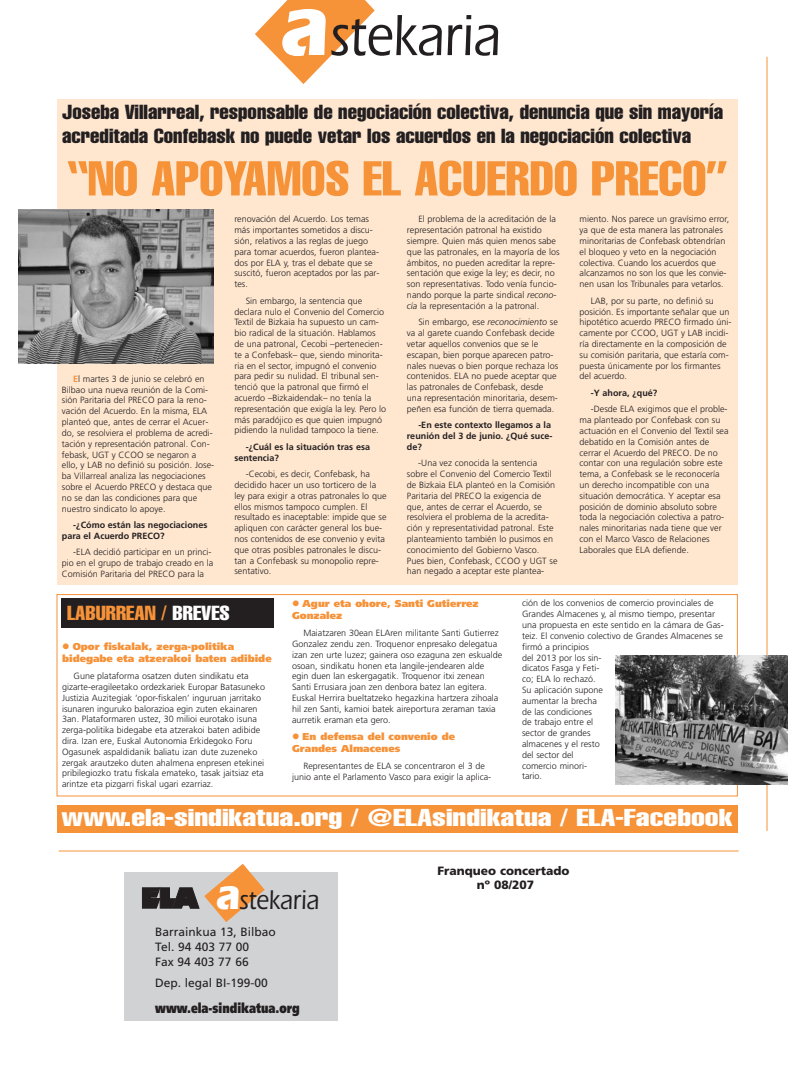
<style>
.page{position:relative;width:794px;height:1078px;background:#fff}
.page>*{position:absolute;margin:0;border:0;box-sizing:border-box;transform-origin:0 0}
.t1{font:500 60px "Itc Eras";color:#231f20;scale:.85 1}
.t2{font:extra-condensed 48px "Helvetica";color:#f69238;scale:1.08 1}
.t3{font:500 28px "Itc Eras";color:#231f20;scale:.85 1}
.t4{font:extra-condensed 24px "Helvetica";color:#fff;scale:1.35 1}
.t5{font:extra-condensed 20px/24px "Helvetica";color:#231f20;scale:1.1 1}
.t6{font:extra-condensed 20px "Helvetica";color:#f69238;scale:1.1 1}
.t7{font:900 14px "Frutiger";color:#231f20;scale:.77 1}
.t8{font:12px/15px "Frutiger";color:#231f20}
.t9{font:900 12px/14px "Frutiger";color:#231f20;text-align:center}
.t10{font:900 10px/11.8px "Frutiger";color:#f69238}
.t11{font:300 9px/10.8px "Frutiger";color:#231f20}
.t12{font:700 9px/10.8px "Frutiger";color:#231f20}
.s1{font-weight:700;font-size:90px;color:#fff}
.s2{font-weight:700;color:#f69238}
.s3{font-style:italic}
.s4{color:#fff}
.s5{font-weight:700;font-size:45px;color:#fff}
</style>
<div class="page">
<div style="left:124px;top:872px;width:213px;height:148px;background:#d1d2d4"></div>
<svg style="left:142px;top:863px;width:123px;height:58px"></svg>
<hr style="left:767px;top:57px;width:1px;height:773px;background:#f69238">
<hr style="left:59px;top:850px;width:679px;height:1px;background:#f69238">
<svg style="left:255px;top:0;width:120px;height:84px"></svg>
<div style="left:57px;top:805px;width:680px;height:27px;background:#f69238"></div>
<div style="left:57px;top:594px;width:680px;height:202px;border:1px solid #f69238"></div>
<div style="left:61px;top:598px;width:212px;height:29px;background:#231f20"></div>
<div style="left:57px;top:99px;width:680px;height:485px;background:#fee6cf"></div>
<img style="left:18px;top:209px;width:195px;height:154px">
<img style="left:616px;top:655px;width:172px;height:129px">
<h1 class="t1" style="left:279px;top:15px;width:262px"><span class="s1">a</span>stekaria</h1>
<h3 class="t5" style="left:62px;top:101px;width:602px">Joseba Villarreal, responsable de negociación colectiva, denuncia que sin mayoría acreditada Confebask no puede vetar los acuerdos en la negociación colectiva</h3>
<h2 class="t2" style="left:66px;top:161px;width:615px">“NO APOYAMOS EL ACUERDO PRECO”</h2>
<p class="t11" style="left:62px;top:374px;width:154px;text-indent:11px"><span class="s2">E</span>l martes 3 de junio se celebró en Bilbao una nueva reunión de la Comi&shy;sión Paritaria del PRECO para la reno&shy;vación del Acuerdo. En la misma, ELA planteó que, antes de cerrar el Acuer&shy;do, se resolviera el problema de acredi&shy;tación y representación patronal. Con&shy;febask, UGT y CCOO se negaron a ello, y LAB no definió su posición. Jose&shy;ba Villarreal analiza las negociaciones sobre el Acuerdo PRECO y destaca que no se dan las condiciones para que nuestro sindicato lo apoye.</p>
<p class="t12" style="left:62px;top:520px;width:147px;text-indent:11px">-¿Cómo están las negociaciones para el Acuerdo PRECO?</p>
<p class="t11" style="left:62px;top:547px;width:153px;text-indent:11px">-ELA decidió participar en un princi&shy;pio en el grupo de trabajo creado en la<br>Comisión Paritaria del PRECO para la</p>
<p class="t11" style="left:234px;top:214px;width:147px">renovación del Acuerdo. Los temas más importantes sometidos a discu&shy;sión, relativos a las reglas de juego para tomar acuerdos, fueron plantea&shy;dos por ELA y, tras el debate que se suscitó, fueron aceptados por las par&shy;tes.</p>
<p class="t11" style="left:234px;top:296px;width:153px;text-indent:11px">Sin embargo, la sentencia que declara nulo el Convenio del Comercio Textil de Bizkaia ha supuesto un cam&shy;bio radical de la situación. Hablamos de una patronal, Cecobi –pertenecien&shy;te a Confebask– que, siendo minorita&shy;ria en el sector, impugnó el convenio para pedir su nulidad. El tribunal sen&shy;tenció que la patronal que firmó el acuerdo –Bizkaidendak– no tenía la representación que exigía la ley. Pero lo más paradójico es que quien impugnó pidiendo la nulidad tampoco la tiene.</p>
<p class="t12" style="left:234px;top:442px;width:137px;text-indent:11px">-¿Cuál es la situación tras esa sentencia?</p>
<p class="t11" style="left:234px;top:469px;width:154px;text-indent:11px">-Cecobi, es decir, Confebask, ha decidido hacer un uso torticero de la ley para exigir a otras patronales lo que ellos mismos tampoco cumplen. El resultado es inaceptable: impide que se apliquen con carácter general los bue&shy;nos contenidos de ese convenio y evita que otras posibles patronales le discu&shy;tan a Confebask su monopolio repre&shy;sentativo.</p>
<p class="t11" style="left:407px;top:214px;width:154px;text-indent:11px">El problema de la acreditación de la representación patronal ha existido siempre. Quien más quien menos sabe que las patronales, en la mayoría de los ámbitos, no pueden acreditar la repre&shy;sentación que exige la ley; es decir, no son representativas. Todo venía funcio&shy;nando porque la parte sindical <span class="s3">recono&shy;cía</span> la representación a la patronal.</p>
<p class="t11" style="left:407px;top:317px;width:153px;text-indent:11px">Sin embargo, ese <span class="s3">reconocimiento</span> se va al garete cuando Confebask decide vetar aquellos convenios que se le escapan, bien porque aparecen patro&shy;nales nuevas o bien porque rechaza los contenidos. ELA no puede aceptar que las patronales de Confebask, desde una representación minoritaria, desem&shy;peñen esa función de tierra quemada.</p>
<p class="t12" style="left:407px;top:420px;width:147px;text-indent:11px">-En este contexto llegamos a la reunión del 3 de junio. ¿Qué suce&shy;de?</p>
<p class="t11" style="left:407px;top:458px;width:152px;text-indent:11px">-Una vez conocida la sentencia sobre el Convenio del Comercio Textil de Bizkaia ELA planteó en la Comisión Paritaria del PRECO la exigencia de que, antes de cerrar el Acuerdo, se resolviera el problema de la acredita&shy;ción y representatividad patronal. Este planteamiento también lo pusimos en conocimiento del Gobierno Vasco.<br>Pues bien, Confebask, CCOO y UGT se han negado a aceptar este plantea-</p>
<p class="t11" style="left:579px;top:214px;width:151px">miento. Nos parece un gravísimo error, ya que de esta manera las patronales minoritarias de Confebask obtendrían el bloqueo y veto en la negociación colectiva. Cuando los acuerdos que alcanzamos no son los que les convie&shy;nen usan los Tribunales para vetarlos.</p>
<p class="t11" style="left:579px;top:296px;width:153px;text-indent:11px">LAB, por su parte, no definió su posición. Es importante señalar que un hipotético acuerdo PRECO firmado úni&shy;camente por CCOO, UGT y LAB incidi&shy;ría directamente en la composición de su comisión paritaria, que estaría com&shy;puesta únicamente por los firmantes del acuerdo.</p>
<p class="t12" style="left:591px;top:388px;width:68px">-Y ahora, ¿qué?</p>
<p class="t11" style="left:579px;top:404px;width:150px;text-indent:11px">-Desde ELA exigimos que el proble&shy;ma planteado por Confebask con su actuación en el Convenio del Textil sea debatido en la Comisión antes de cerrar el Acuerdo del PRECO. De no contar con una regulación sobre este tema, a Confebask se le reconocería un derecho incompatible con una situación democrática. Y aceptar esa posición de dominio absoluto sobre toda la negociación colectiva a patro&shy;nales minoritarias nada tiene que ver con el Marco Vasco de Relaciones Laborales que ELA defiende.</p>
<h3 class="t6" style="left:67px;top:605px;width:149px">LABURREAN / <span class="s4">BREVES</span></h3>
<p class="t10" style="left:62px;top:641px;width:211px">● Opor fiskalak, zerga-politika bidegabe eta atzerakoi baten adibide</p>
<p class="t11" style="left:62px;top:671px;width:204px;text-indent:11px">Gune plataforma osatzen duten sindikatu eta gizarte-eragileetako ordezkariek Europar Batasuneko Justizia Auzitegiak ‘opor-fiskalen’ inguruan jarritako isunaren inguruko balorazioa egin zuten ekainaren 3an. Plataformaren ustez, 30 milioi eurotako isuna zerga-politika bidegabe eta atzerakoi baten adibide dira. Izan ere, Euskal Autonomia Erkidegoko Foru Ogasunek aspaldidanik baliatu izan dute zuzeneko zergak arautzeko duten ahalmena enpresen etekinei pribilegiozko tratu fiskala emateko, tasak jaitsiaz eta arintze eta pizgarri fiskal ugari ezarriaz.</p>
<p class="t10" style="left:292px;top:598px;width:188px">● Agur eta ohore, Santi Gutierrez<br>Gonzalez</p>
<p class="t11" style="left:292px;top:628px;width:211px;text-indent:11px">Maiatzaren 30ean ELAren militante Santi Gutierrez Gonzalez zendu zen. Troquenor enpresako delegatua izan zen urte luzez; gainera oso ezaguna zen eskualde osoan, sindikatu honen eta langile-jendearen alde egin duen lan eskergagatik. Troquenor itxi zenean Santi Errusiara joan zen denbora batez lan egitera.<br>Euskal Herrira bueltatzeko hegazkina hartzera zihoala hil zen Santi, kamioi batek aireportura zeraman taxia aurretik eraman eta gero.</p>
<p class="t10" style="left:292px;top:731px;width:164px">● En defensa del convenio de<br>Grandes Almacenes</p>
<p class="t11" style="left:292px;top:760px;width:200px;text-align:center">Representantes de ELA se concentraron el 3 de junio ante el Parlamento Vasco para exigir la aplica-</p>
<p class="t11" style="left:522px;top:598px;width:203px">ción de los convenios de comercio provinciales de<br>Grandes Almacenes y, al mismo tiempo, presentar una propuesta en este sentido en la cámara de Gas&shy;teiz. El convenio colectivo de Grandes Almacenes se firmó a principios<br>del 2013 por los sin-<br>dicatos Fasga y Feti-<br>co; ELA lo rechazó.<br>Su aplicación supone<br>aumentar la brecha<br>de las condiciones<br>de trabajo entre el<br>sector de grandes<br>almacenes y el resto<br>del sector del<br>comercio minori-<br>tario.</p>
<h3 class="t4" style="left:61px;top:808px;width:498px">www.ela-sindikatua.org / @ELAsindikatua / ELA-Facebook</h3>
<h3 class="t3" style="left:216px;top:889px;width:123px"><span class="s5">a</span>stekaria</h3>
<h3 class="t8" style="left:155px;top:925px;width:122px">Barrainkua 13, Bilbao<br>Tel. 94 403 77 00<br>Fax 94 403 77 66</h3>
<h3 class="t8" style="left:155px;top:975px;width:114px">Dep. legal BI-199-00</h3>
<h3 class="t7" style="left:155px;top:1002px;width:189px">www.ela-sindikatua.org</h3>
<h3 class="t9" style="left:437px;top:864px;width:134px">Franqueo concertado nº 08/207</h3>
</div>
